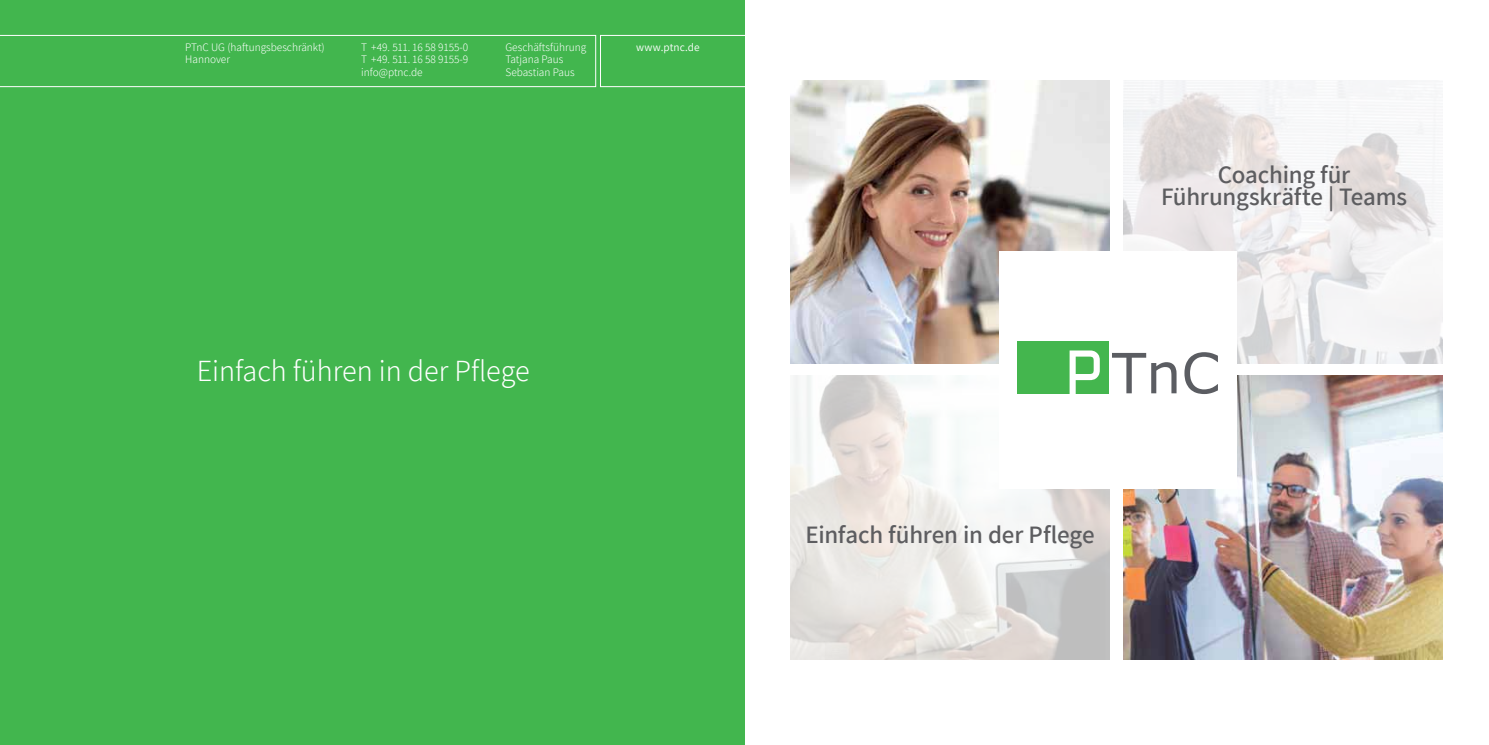
<style>
.page{position:relative;width:1489px;height:745px;background:#fff}
.page>*{position:absolute;margin:0;border:0;box-sizing:border-box;transform-origin:0 0}
.t1{font:300 30px "Assistant";color:#fff}
.t2{font:600 25px/22.5px "Assistant";letter-spacing:-.01em;color:#5d5d60;text-align:center}
.t3{font:300 11.25px/12.5px "Assistant";color:#fff;text-align:justify}
.t4{font:11.25px "Assistant";letter-spacing:.01em;color:#fff}
</style>
<div class="page">
<div style="left:0;top:0;width:744px;height:744px;background:#42b64e"></div>
<svg style="left:0;top:35px;width:596px;height:52px"></svg>
<div style="left:600px;top:35px;width:159px;height:52px;border:1px solid #fff"></div>
<img style="left:790px;top:80px;width:319px;height:284px">
<img style="left:790px;top:375px;width:319px;height:283px">
<img style="left:1123px;top:80px;width:319px;height:284px">
<img style="left:1123px;top:375px;width:319px;height:283px">
<div style="left:999px;top:251px;width:236px;height:237px;background:#fff"></div>
<svg style="left:1112px;top:352px;width:64px;height:41px"></svg>
<svg style="left:1184px;top:352px;width:33px;height:42px"></svg>
<div style="left:1017px;top:341px;width:91px;height:52px;background:#44b64e"></div>
<svg style="left:1069px;top:350px;width:30px;height:44px"></svg>
<p class="t3" style="left:185px;top:40px;width:141px">PTnC UG (haftungsbeschränkt)</p>
<p class="t4" style="left:636px;top:39px;width:65px">www.ptnc.de</p>
<p class="t3" style="left:185px;top:53px;width:46px">Hannover</p>
<p class="t3" style="left:361px;top:40px;width:109px">T +49. 511. 16 58 9155-0<br>T +49. 511. 16 58 9155-9 info@ptnc.de</p>
<p class="t3" style="left:505px;top:40px;width:82px;text-align:left">Geschäftsführung<br>Tatjana Paus<br>Sebastian Paus</p>
<h1 class="t1" style="left:197px;top:350px;width:334px">Einfach führen in der Pflege</h1>
<h2 class="t2" style="left:1160px;top:162px;width:247px">Coaching für<br>Führungskräfte | Teams</h2>
<h2 class="t2" style="left:805px;top:522px;width:290px">Einfach führen in der Pflege</h2>
</div>
